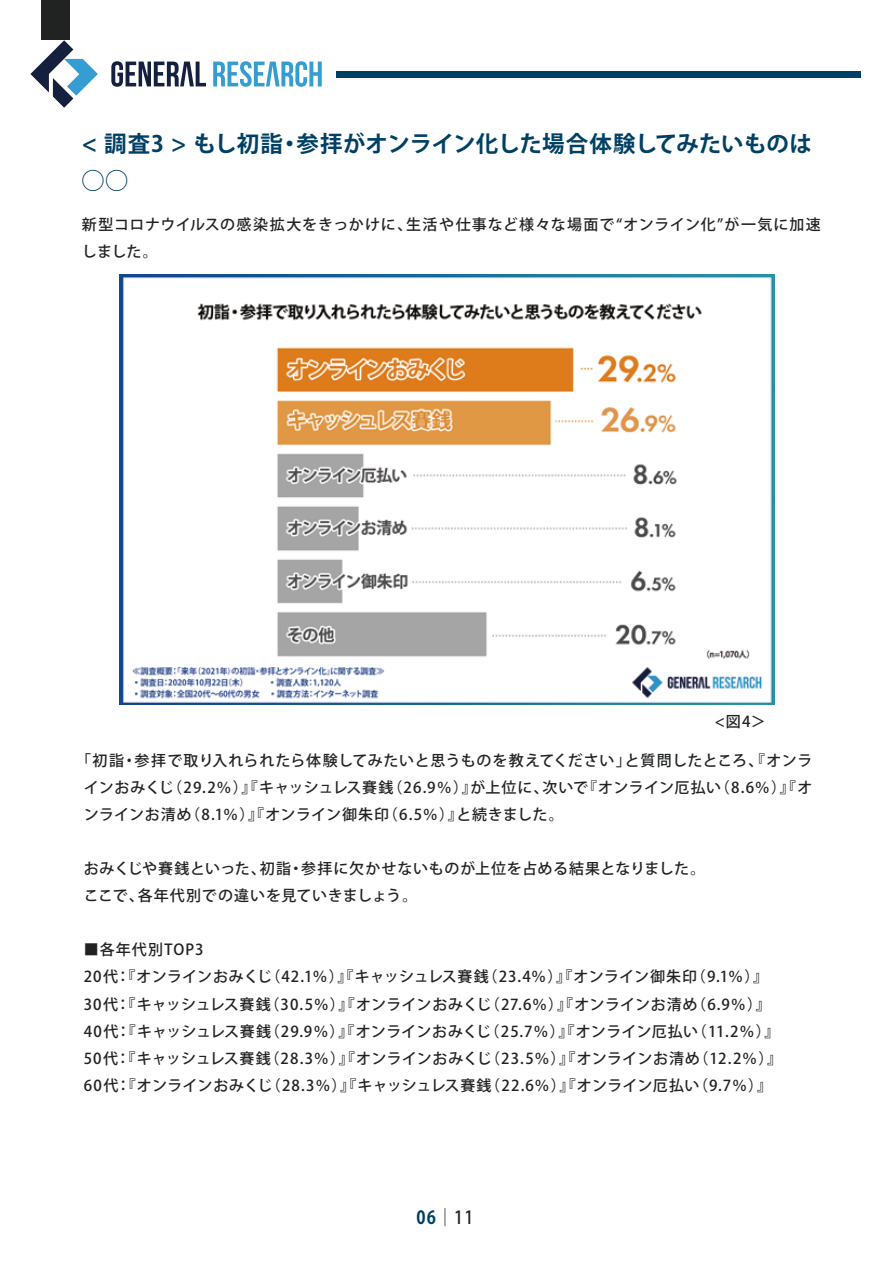
<style>
.page{position:relative;width:893px;height:1263px;background:#fff}
.page>*{position:absolute;margin:0;border:0;box-sizing:border-box;transform-origin:0 0}
.t1{font:700 22.5px/37.5px "Koz Go Pr 6 N";color:#004064}
.t2{font:500 18px "Koz Go Pr 6 N";color:#1f2121;scale:.89 1}
.t3{font:500 15px/27px "Koz Go Pr 6 N";letter-spacing:.03em;color:#212222}
.t4{font:500 15px/27px "Koz Go Pr 6 N";letter-spacing:.06em;color:#212222}
.s1{font-weight:700;color:#003f61}
</style>
<div class="page">
<img style="left:119px;top:275px;width:655px;height:429px">
<div style="left:336px;top:72px;width:525px;height:6px;background:#004064"></div>
<svg style="left:111px;top:61px;width:95px;height:26px"></svg>
<svg style="left:213px;top:61px;width:109px;height:26px"></svg>
<svg style="left:30px;top:40px;width:68px;height:68px"></svg>
<div style="left:41px;top:0;width:29px;height:39px;background:#212222"></div>
<h1 class="t1" style="left:82px;top:125px;width:732px">&lt; 調査3 &gt; もし初詣・参拝がオンライン化した場合体験してみたいものは◯◯</h1>
<p class="t4" style="left:82px;top:211px;width:740px">新型コロナウイルスの感染拡大をきっかけに、生活や仕事など様々な場面で“オンライン化”が一気に加速しました。</p>
<p class="t3" style="left:715px;top:708px;width:52px">&lt;図4＞</p>
<p class="t3" style="left:84px;top:748px;width:730px;text-align:justify;text-indent:-8px">「初詣・参拝で取り入れられたら体験してみたいと思うものを教えてください」と質問したところ、『オンラインおみくじ（29.2％）』『キャッシュレス賽銭（26.9％）』が上位に、次いで『オンライン厄払い（8.6％）』『オンラインお清め（8.1％）』『オンライン御朱印（6.5％）』と続きました。</p>
<p class="t3" style="left:84px;top:856px;width:623px">おみくじや賽銭といった、初詣・参拝に欠かせないものが上位を占める結果となりました。ここで、各年代別での違いを見ていきましょう。</p>
<p class="t3" style="left:84px;top:937px;width:700px">■各年代別TOP3<br>20代：『オンラインおみくじ（42.1％）』『キャッシュレス賽銭（23.4％）』『オンライン御朱印（9.1％）』30代：『キャッシュレス賽銭（30.5％）』『オンラインおみくじ（27.6％）』『オンラインお清め（6.9％）』40代：『キャッシュレス賽銭（29.9％）』『オンラインおみくじ（25.7％）』『オンライン厄払い（11.2％）』50代：『キャッシュレス賽銭（28.3％）』『オンラインおみくじ（23.5％）』『オンラインお清め（12.2％）』60代：『オンラインおみくじ（28.3％）』『キャッシュレス賽銭（22.6％）』『オンライン厄払い（9.7％）』</p>
<p class="t2" style="left:416px;top:1207px;width:65px"><span class="s1">06</span>｜11</p>
</div>
